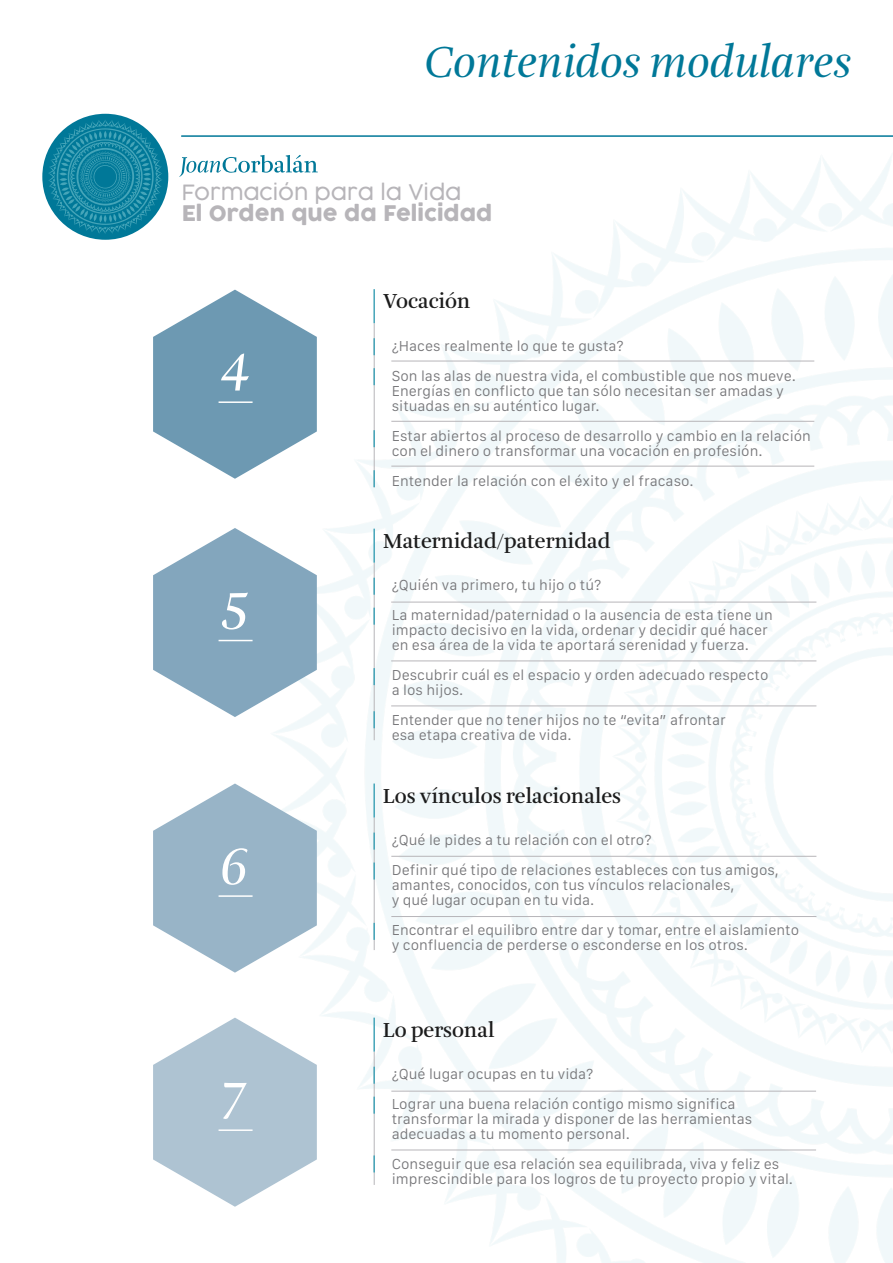
<style>
.page{position:relative;width:893px;height:1263px;background:#fff}
.page>*{position:absolute;margin:0;border:0;box-sizing:border-box;transform-origin:0 0}
.t1{font:italic 54px "Amalia";color:#fff}
.t2{font:italic 45px "Amalia";color:#007898}
.t3{font:600 21px "Amalia";color:#1c1c1c}
.t4{font:21px "Cocogoose";color:#b7b5b9}
.t5{font:300 21px "Cocogoose";color:#b7b5b9}
.t6{font:300 15px/15px "SF Compact Text";color:#77777a}
</style>
<div class="page">
<hr style="left:374px;top:323px;width:1px;height:164px;background:#b7b5b9">
<svg style="left:373px;top:338px;width:2px;height:17px"></svg>
<svg style="left:373px;top:368px;width:2px;height:17px"></svg>
<svg style="left:373px;top:470px;width:2px;height:17px"></svg>
<svg style="left:373px;top:430px;width:2px;height:17px"></svg>
<hr style="left:373px;top:289px;width:2px;height:34px;background:#45a5b9">
<hr style="left:391px;top:361px;width:423px;height:1px;background:#b7b5b9">
<hr style="left:391px;top:421px;width:423px;height:1px;background:#b7b5b9">
<hr style="left:391px;top:466px;width:423px;height:1px;background:#b7b5b9">
<hr style="left:374px;top:563px;width:1px;height:177px;background:#b7b5b9">
<hr style="left:374px;top:817px;width:1px;height:133px;background:#b7b5b9">
<hr style="left:374px;top:1052px;width:1px;height:133px;background:#b7b5b9">
<svg style="left:373px;top:578px;width:2px;height:17px"></svg>
<svg style="left:373px;top:832px;width:2px;height:17px"></svg>
<svg style="left:373px;top:1067px;width:2px;height:17px"></svg>
<svg style="left:373px;top:608px;width:2px;height:17px"></svg>
<svg style="left:373px;top:862px;width:2px;height:17px"></svg>
<svg style="left:373px;top:1097px;width:2px;height:17px"></svg>
<svg style="left:373px;top:923px;width:2px;height:17px"></svg>
<svg style="left:373px;top:1155px;width:2px;height:17px"></svg>
<svg style="left:373px;top:711px;width:2px;height:17px"></svg>
<svg style="left:373px;top:668px;width:2px;height:17px"></svg>
<hr style="left:373px;top:529px;width:2px;height:34px;background:#45a5b9">
<hr style="left:373px;top:783px;width:2px;height:34px;background:#45a5b9">
<hr style="left:373px;top:1018px;width:2px;height:34px;background:#45a5b9">
<hr style="left:391px;top:602px;width:425px;height:1px;background:#b7b5b9">
<hr style="left:391px;top:661px;width:425px;height:1px;background:#b7b5b9">
<hr style="left:391px;top:706px;width:425px;height:1px;background:#b7b5b9">
<hr style="left:391px;top:856px;width:425px;height:1px;background:#b7b5b9">
<hr style="left:391px;top:916px;width:425px;height:1px;background:#b7b5b9">
<hr style="left:391px;top:1091px;width:425px;height:1px;background:#b7b5b9">
<hr style="left:391px;top:1150px;width:425px;height:1px;background:#b7b5b9">
<svg style="left:179px;top:155px;width:139px;height:22px"></svg>
<hr style="left:182px;top:135px;width:711px;height:2px;background:#007898">
<div style="left:42px;top:114px;width:126px;height:126px;background:#007898;border-radius:50%"></div>
<svg style="left:48px;top:120px;width:115px;height:114px"></svg>
<svg style="left:153px;top:290px;width:164px;height:189px"></svg>
<svg style="left:153px;top:528px;width:164px;height:189px"></svg>
<svg style="left:153px;top:783px;width:164px;height:190px"></svg>
<svg style="left:153px;top:1018px;width:164px;height:189px"></svg>
<hr style="left:219px;top:401px;width:34px;height:2px;background:#fff">
<hr style="left:219px;top:640px;width:34px;height:1px;background:#fff">
<hr style="left:219px;top:895px;width:34px;height:2px;background:#fff">
<hr style="left:219px;top:1129px;width:34px;height:2px;background:#fff">
<h2 class="t2" style="left:424px;top:42px;width:427px">Contenidos modulares</h2>
<h3 class="t5" style="left:182px;top:182px;width:281px">Formación para la Vida</h3>
<h3 class="t4" style="left:182px;top:204px;width:312px">El Orden que da Felicidad</h3>
<h1 class="t1" style="left:219px;top:349px;width:34px">4</h1>
<h1 class="t1" style="left:219px;top:587px;width:34px">5</h1>
<h1 class="t1" style="left:219px;top:843px;width:34px">6</h1>
<h1 class="t1" style="left:219px;top:1077px;width:34px">7</h1>
<h3 class="t3" style="left:383px;top:292px;width:89px">Vocación</h3>
<p class="t6" style="left:392px;top:330px;width:406px;line-height:30px">¿Haces realmente lo que te gusta?<br>Son las alas de nuestra vida, el combustible que nos mueve.</p>
<p class="t6" style="left:392px;top:383px;width:394px">Energías en conflicto que tan sólo necesitan ser amadas y situadas en su auténtico lugar.</p>
<p class="t6" style="left:392px;top:428px;width:421px">Estar abiertos al proceso de desarrollo y cambio en la relación con el dinero o transformar una vocación en profesión.</p>
<p class="t6" style="left:392px;top:473px;width:304px">Entender la relación con el éxito y el fracaso.</p>
<h3 class="t3" style="left:383px;top:529px;width:229px">Maternidad/paternidad</h3>
<p class="t6" style="left:392px;top:570px;width:383px;line-height:30px">¿Quién va primero, tu hijo o tú?<br>La maternidad/paternidad o la ausencia de esta tiene un</p>
<p class="t6" style="left:392px;top:622px;width:378px">impacto decisivo en la vida, ordenar y decidir qué hacer en esa área de la vida te aportará serenidad y fuerza.</p>
<p class="t6" style="left:392px;top:667px;width:378px">Descubrir cuál es el espacio y orden adecuado respecto a los hijos.</p>
<p class="t6" style="left:392px;top:712px;width:336px">Entender que no tener hijos no te “evita” afrontar esa etapa creativa de vida.</p>
<h3 class="t3" style="left:383px;top:787px;width:239px">Los vínculos relacionales</h3>
<p class="t6" style="left:392px;top:825px;width:388px;line-height:30px">¿Qué le pides a tu relación con el otro?<br>Definir qué tipo de relaciones estableces con tus amigos,</p>
<p class="t6" style="left:392px;top:877px;width:344px">amantes, conocidos, con tus vínculos relacionales, y qué lugar ocupan en tu vida.</p>
<p class="t6" style="left:392px;top:922px;width:409px">Encontrar el equilibro entre dar y tomar, entre el aislamiento y confluencia de perderse o esconderse en los otros.</p>
<h3 class="t3" style="left:383px;top:1021px;width:113px">Lo personal</h3>
<p class="t6" style="left:392px;top:1059px;width:345px;line-height:30px">¿Qué lugar ocupas en tu vida?<br>Lograr una buena relación contigo mismo significa</p>
<p class="t6" style="left:392px;top:1111px;width:362px">transformar la mirada y disponer de las herramientas adecuadas a tu momento personal.</p>
<p class="t6" style="left:392px;top:1156px;width:403px">Conseguir que esa relación sea equilibrada, viva y feliz es imprescindible para los logros de tu proyecto propio y vital.</p>
</div>
